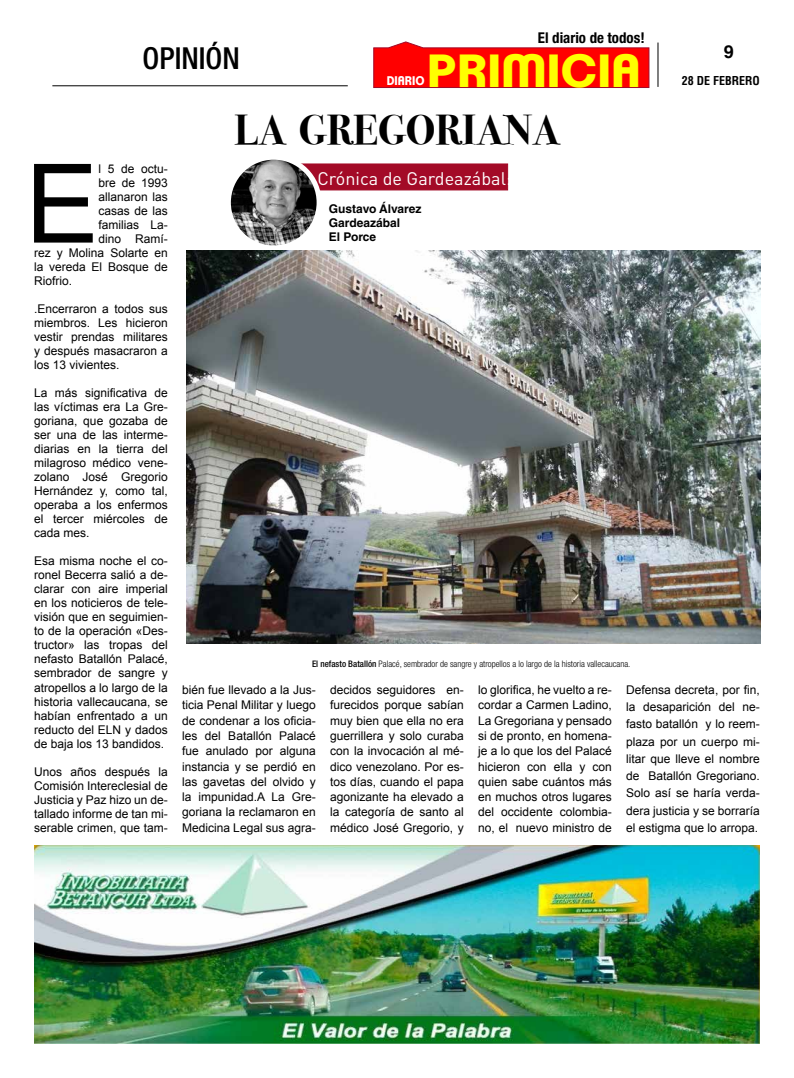
<style>
.page{position:relative;width:794px;height:1078px;background:#fff}
.page>*{position:absolute;margin:0;border:0;box-sizing:border-box;transform-origin:0 0}
.t1{font:109.8px "Arial";color:#000}
.t2{font:700 45.2px "Clemente P Dam";color:#ff0;scale:1.09 1}
.t3{font:700 41.7px "Bodoni Svty Two ITCTT";color:#000}
.t4{font:500 condensed 30.3px "Helvetica Neue LT Std";color:#000}
.t5{font:18px "DINOT";color:#fff}
.t6{font:700 18px "Helvetica LT Std";color:#000}
.t7{font:700 condensed 14.9px "Helvetica Neue LT Std";color:#000}
.t8{font:700 12.2px "Clemente P Dam";color:#fff;scale:.96 1}
.t9{font:12px/14px "Arial";color:#000;text-align:justify}
.t10{font:700 12px/14.4px "Helvetica LT Std";color:#000}
.t11{font:700 condensed 12px "Helvetica LT Std";color:#000}
.t12{font:300 condensed 9px "Helvetica Neue LT Std";color:#000}
.s1{color:#fff}
.s2{font-weight:500}
</style>
<div class="page">
<hr style="left:657px;top:43px;width:1px;height:44px;background:#000">
<hr style="left:52px;top:85px;width:296px;height:1px;background:#000">
<div style="left:278px;top:164px;width:230px;height:26px;background:#a30a27"></div>
<img style="left:228px;top:157px;width:91px;height:91px;border-radius:45px">
<div style="left:226px;top:155px;width:95px;height:95px;border:5px solid #fff;border-radius:50%"></div>
<img style="left:34px;top:845px;width:726px;height:198px">
<img style="left:186px;top:250px;width:575px;height:393px">
<svg style="left:373px;top:42px;width:276px;height:46px;background:#fa1c1d"></svg>
<h3 class="t4" style="left:143px;top:40px;width:99px">OPINIÓN</h3>
<p class="t7" style="left:538px;top:29px;width:113px">El diario de todos!<span class="s1">!</span></p>
<h2 class="t2" style="left:427px;top:44px;width:198px">PRIMICIA</h2>
<p class="t8" style="left:387px;top:73px;width:41px">DIARIO</p>
<h3 class="t3" style="left:234px;top:95px;width:327px">LA GREGORIANA</h3>
<h3 class="t6" style="left:724px;top:41px;width:12px">9</h3>
<p class="t11" style="left:682px;top:73px;width:79px">28 DE FEBRERO</p>
<h1 class="t1" style="left:25px;top:132px;width:75px">E</h1>
<p class="t9" style="left:99px;top:161px;width:71px">l 5 de octu-</p>
<p class="t9" style="left:99px;top:175px;width:71px">bre de 1993</p>
<p class="t9" style="left:99px;top:189px;width:71px">allanaron las</p>
<p class="t9" style="left:99px;top:203px;width:71px">casas de las</p>
<p class="t9" style="left:99px;top:217px;width:71px">familias La-</p>
<p class="t9" style="left:99px;top:231px;width:71px">dino Ramí-</p>
<p class="t9" style="left:34px;top:245px;width:135px">rez y Molina Solarte en</p>
<p class="t9" style="left:34px;top:259px;width:135px">la vereda El Bosque de</p>
<p class="t9" style="left:34px;top:273px;width:40px">Riofrio.</p>
<p class="t9" style="left:34px;top:301px;width:135px">.Encerraron a todos sus miembros. Les hicieron vestir prendas militares y después masacraron a los 13 vivientes.</p>
<p class="t9" style="left:34px;top:386px;width:135px">La más significativa de las víctimas era La Gre&shy;goriana, que gozaba de ser una de las interme&shy;diarias en la tierra del milagroso médico vene&shy;zolano José Gregorio Hernández y, como tal, operaba a los enfermos el tercer miércoles de cada mes.</p>
<p class="t9" style="left:34px;top:554px;width:135px">Esa misma noche el co&shy;ronel Becerra salió a de&shy;clarar con aire imperial en los noticieros de tele&shy;visión que en seguimien&shy;to de la operación «Des&shy;tructor» las tropas del nefasto Batallón Palacé, sembrador de sangre y atropellos a lo largo de la historia vallecaucana, se habían enfrentado a un reducto del ELN y dados de baja los 13 bandidos.</p>
<p class="t9" style="left:34px;top:764px;width:135px">Unos años después la Comisión Intereclesial de Justicia y Paz hizo un de&shy;tallado informe de tan mi&shy;serable crimen, que tam-</p>
<h3 class="t5" style="left:317px;top:167px;width:195px">Crónica de Gardeazábal:</h3>
<p class="t10" style="left:329px;top:201px;width:94px">Gustavo Álvarez<br>Gardeazábal<br>El Porce</p>
<p class="t12" style="left:312px;top:658px;width:320px"><span class="s2">El nefasto Batallón</span> Palacé, sembrador de sangre y atropellos a lo largo de la historia vallecaucana.</p>
<p class="t9" style="left:182px;top:682px;width:135px;line-height:15.3px">bién fue llevado a la Jus&shy;ticia Penal Militar y luego de condenar a los oficia&shy;les del Batallón Palacé fue anulado por alguna instancia y se perdió en las gavetas del olvido y la impunidad.A La Gre&shy;goriana la reclamaron en Medicina Legal sus agra-</p>
<p class="t9" style="left:330px;top:682px;width:135px;line-height:15.3px">decidos seguidores en&shy;furecidos porque sabían muy bien que ella no era guerrillera y solo curaba con la invocación al mé&shy;dico venezolano. Por es&shy;tos días, cuando el papa agonizante ha elevado a la categoría de santo al médico José Gregorio, y</p>
<p class="t9" style="left:478px;top:682px;width:135px;line-height:15.3px">lo glorifica, he vuelto a re&shy;cordar a Carmen Ladino, La Gregoriana y pensado si de pronto, en homena&shy;je a lo que los del Palacé hicieron con ella y con quien sabe cuántos más en muchos otros lugares del occidente colombia&shy;no, el nuevo ministro de</p>
<p class="t9" style="left:626px;top:681px;width:135px;line-height:17.2px">Defensa decreta, por fin, la desaparición del ne&shy;fasto batallón y lo reem&shy;plaza por un cuerpo mi&shy;litar que lleve el nombre de Batallón Gregoriano.<br>Solo así se haría verda&shy;dera justicia y se borraría el estigma que lo arropa.</p>
</div>
